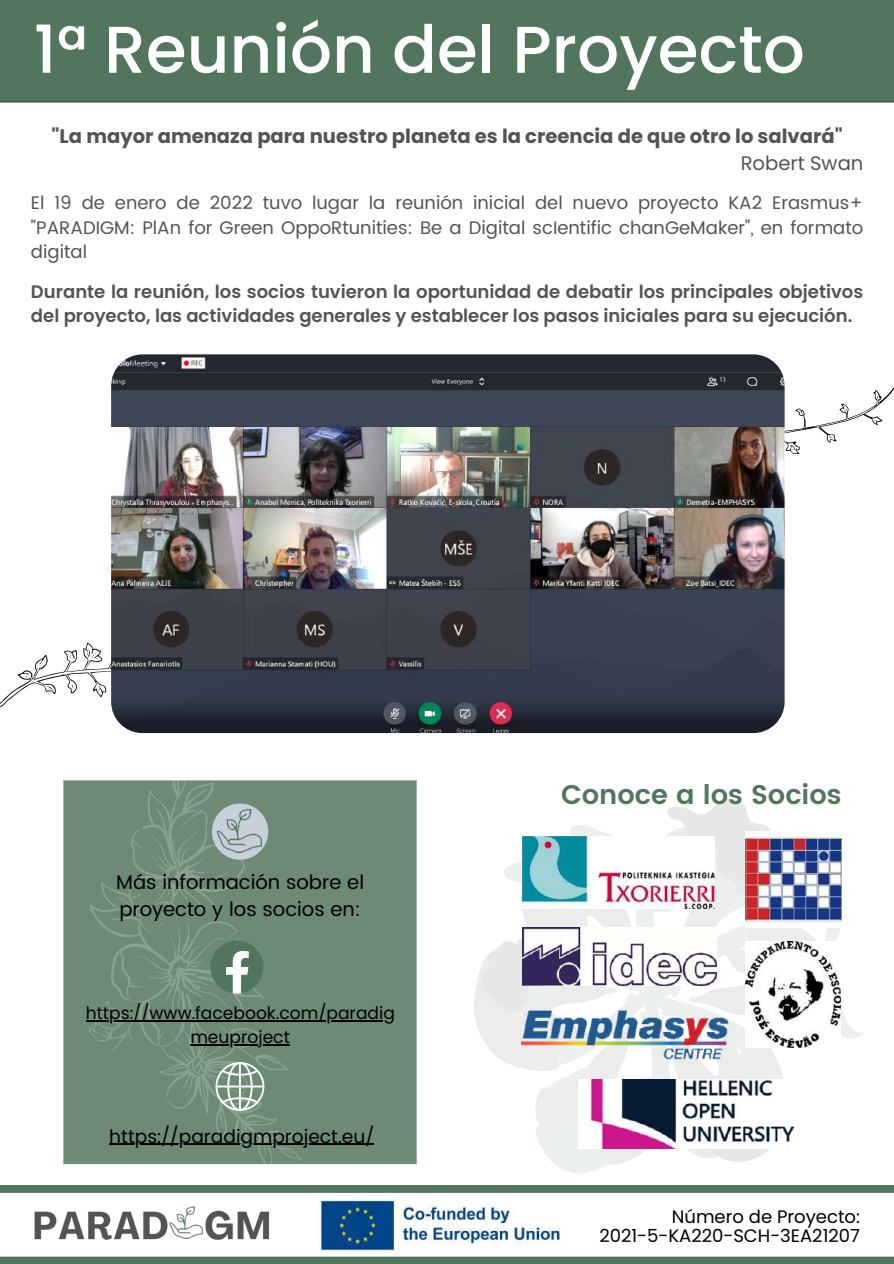
<style>
.page{position:relative;width:894px;height:1264px;background:#fff}
.page>*{position:absolute;margin:0;border:0;box-sizing:border-box;transform-origin:0 0}
.t1{font:500 66px "Poppins";color:#fff}
.t2{font:600 27px "Poppins";color:#52765d}
.t3{font:19.65px/27px "Poppins";color:#000}
.t4{font:700 19.5px "Poppins";color:#545454}
.t5{font:19.5px "Poppins";color:#545454}
.t6{font:18.6px "Poppins";color:#000}
.t7{font:18.15px/24.6px "Poppins";color:#545454;text-align:justify}
.t8{font:600 18px/24.6px "Poppins";color:#545454}
.t9{font:18px/19.2px "Poppins";color:#000;text-align:right}
.t10{font:17.1px/23.7px "Poppins";color:#000;text-align:center}
</style>
<div class="page">
<div style="left:0;top:0;width:893px;height:102px;background:#52765d"></div>
<hr style="left:0;top:0;width:1px;height:102px;background:#2e2e2a">
<hr style="left:893px;top:0;width:1px;height:102px;background:#2e2e2a">
<hr style="left:0;top:102px;width:893px;height:1px;background:#2e2e2a">
<hr style="left:0;top:0;width:893px;height:1px;background:#2e2e2a">
<svg style="left:0;top:642px;width:292px;height:92px"></svg>
<svg style="left:758px;top:354px;width:135px;height:203px"></svg>
<img style="left:111px;top:354px;width:673px;height:379px;border-radius:31px">
<svg style="left:474px;top:798px;width:389px;height:375px"></svg>
<div style="left:0;top:1184px;width:893px;height:8px;background:#52765d"></div>
<div style="left:0;top:1256px;width:893px;height:7px;background:#52765d"></div>
<img style="left:318px;top:1204px;width:243px;height:48px">
<img style="left:34px;top:1206px;width:236px;height:34px">
<img style="left:522px;top:836px;width:192px;height:72px">
<img style="left:745px;top:941px;width:94px;height:106px">
<img style="left:745px;top:831px;width:96px;height:96px">
<img style="left:522px;top:927px;width:194px;height:58px">
<img style="left:578px;top:1079px;width:229px;height:69px">
<img style="left:503px;top:994px;width:242px;height:80px">
<svg style="left:0;top:780px;width:447px;height:425px;fill:#6c8a75"></svg>
<svg style="left:210px;top:940px;width:53px;height:53px"></svg>
<div style="left:212px;top:803px;width:56px;height:56px;background:#c7d0d8;border-radius:50%"></div>
<img style="left:217px;top:809px;width:45px;height:45px">
<hr style="left:109px;top:1143px;width:265px;height:1px;background:#000">
<hr style="left:86px;top:1020px;width:308px;height:1px;background:#000">
<hr style="left:190px;top:1044px;width:100px;height:1px;background:#000">
<svg style="left:214px;top:1061px;width:51px;height:50px"></svg>
<h1 class="t1" style="left:34px;top:3px;width:772px">1ª Reunión del Proyecto</h1>
<p class="t4" style="left:52px;top:123px;width:792px">"La mayor amenaza para nuestro planeta es la creencia de que otro lo salvará"</p>
<p class="t5" style="left:740px;top:150px;width:124px">Robert Swan</p>
<p class="t7" style="left:31px;top:190px;width:833px">El 19 de enero de 2022 tuvo lugar la reunión inicial del nuevo proyecto KA2 Erasmus+ "PARADIGM: PlAn for Green OppoRtunities: Be a Digital scIentific chanGeMaker", en formato digital</p>
<p class="t8" style="left:31px;top:279px;width:833px">Durante la reunión, los socios tuvieron la oportunidad de debatir los principales objetivos del proyecto, las actividades generales y establecer los pasos iniciales para su ejecución.</p>
<p class="t3" style="left:116px;top:868px;width:249px">Más información sobre el proyecto y los socios en:</p>
<p class="t10" style="left:86px;top:1001px;width:310px">https://www.facebook.com/paradig meuproject</p>
<p class="t6" style="left:109px;top:1123px;width:266px">https://paradigmproject.eu/</p>
<h2 class="t2" style="left:561px;top:778px;width:282px">Conoce a los Socios</h2>
<p class="t9" style="left:599px;top:1206px;width:262px">Número de Proyecto:<br>2021-5-KA220-SCH-3EA21207</p>
</div>
